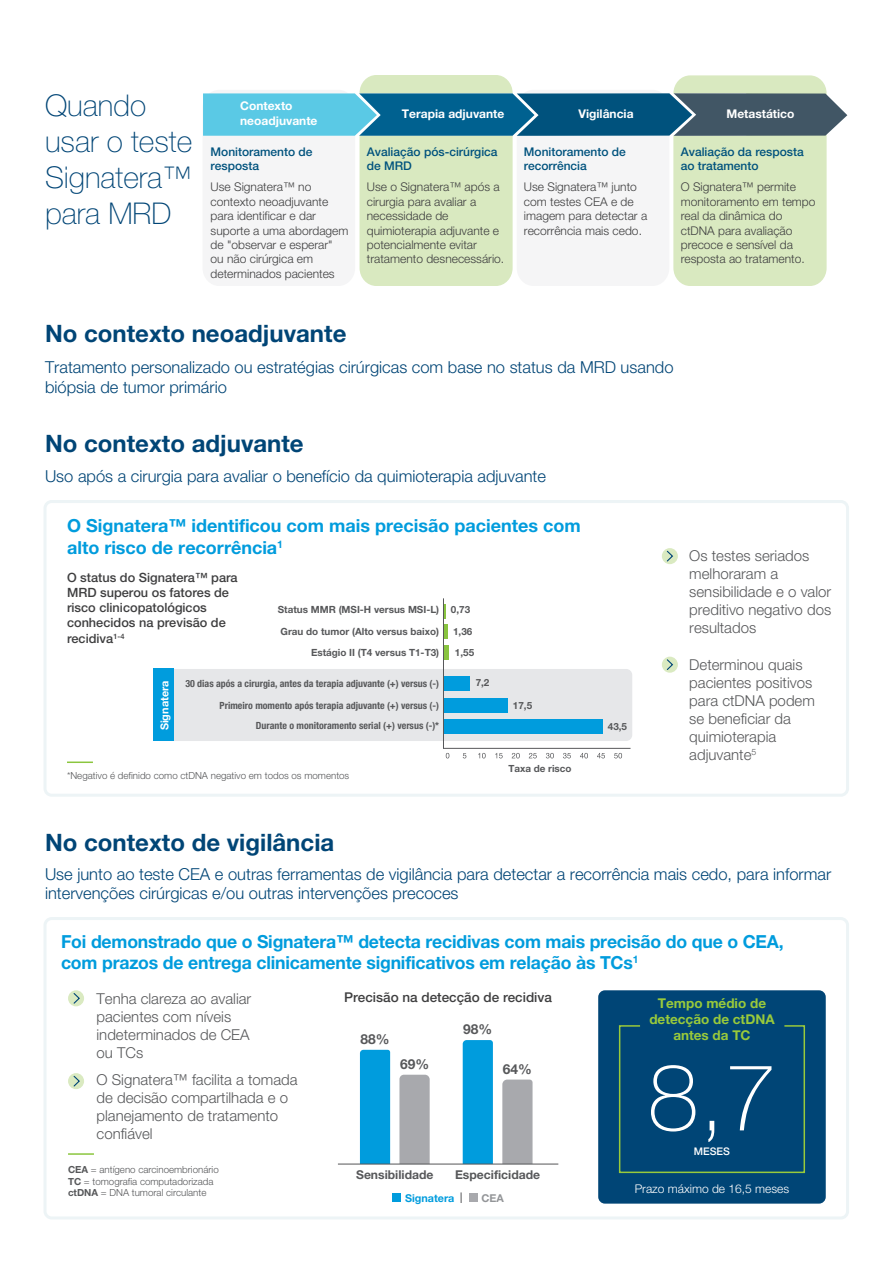
<style>
.page{position:relative;width:893px;height:1263px;background:#fff}
.page>*{position:absolute;margin:0;border:0;box-sizing:border-box;transform-origin:0 0}
.t1{font:100 93px "Helvetica Neue LT Pro";color:#fff}
.t2{font:100 30px/36px "Helvetica Neue LT Pro";color:#004576;text-align:justify}
.t3{font:700 24px "Helvetica Neue LT Pro";color:#004576}
.t4{font:700 18px/21.6px "Helvetica Neue LT Pro";letter-spacing:-.01em;color:#009cdd}
.t5{font:300 16.5px/19.8px "Helvetica Neue LT Pro";color:#004576}
.t6{font:300 15px/18px "Helvetica Neue LT Pro";color:#57585a}
.t7{font:700 13.8px "Helvetica Neue LT Pro";color:#57585a}
.t8{font:700 13.5px/16.2px "Helvetica Neue LT Pro";color:#99ca3b;text-align:center}
.t9{font:500 13.5px "Helvetica Neue LT Std";color:#3e3e3f}
.t10{font:500 12.75px/15.3px "Helvetica Neue LT Std";color:#3e3e3f}
.t11{font:700 12.15px "Helvetica Neue LT Pro";color:#57585a}
.t12{font:300 12px/14.4px "Helvetica Neue LT Pro";color:#3e3e3f}
.t13{font:500 12px/14.4px "Helvetica Neue LT Std";color:#00527d}
.t14{font:700 12px "Helvetica Neue LT Pro";color:#fff}
.t15{font:300 12px "Helvetica Neue LT Pro";color:#fff}
.t16{font:700 10.95px "Helvetica Neue LT Pro";color:#fff}
.t17{font:700 10.8px "Helvetica Neue LT Pro";color:#009cdd}
.t18{font:700 10.8px "Helvetica Neue LT Pro";color:#939598}
.t19{font:500 10.5px "Helvetica Neue LT Std";color:#fff}
.t20{font:700 condensed 9.9px/21px "Helvetica Neue LT Pro";color:#57585a;text-align:right}
.t21{font:700 9.9px/21.1px "Helvetica Neue LT Pro";color:#57585a;text-align:right}
.t22{font:300 9.75px/11.7px "Helvetica Neue LT Pro";color:#57585a}
.s1{font-weight:700}
</style>
<div class="page">
<div style="left:44px;top:500px;width:805px;height:297px;border:3px solid #edf4f6;border-radius:7px"></div>
<div style="left:662px;top:548px;width:16px;height:16px;background:#daeac1;border-radius:50%"></div>
<svg style="left:666px;top:550px;width:7px;height:12px"></svg>
<div style="left:662px;top:657px;width:16px;height:16px;background:#daeac1;border-radius:50%"></div>
<svg style="left:666px;top:659px;width:8px;height:11px"></svg>
<hr style="left:67px;top:761px;width:26px;height:2px;background:#8bc63e">
<div style="left:153px;top:669px;width:479px;height:72px;background:#e6e7e9;border-radius:6px"></div>
<svg style="left:443px;top:598px;width:188px;height:160px"></svg>
<div style="left:153px;top:669px;width:21px;height:72px;background:#009cdd"></div>
<div style="left:203px;top:90px;width:152px;height:196px;background:#f5f5f6;border-radius:17px"></div>
<div style="left:517px;top:90px;width:152px;height:196px;background:#f5f5f6;border-radius:17px"></div>
<div style="left:360px;top:75px;width:153px;height:211px;background:#d9e9c0;border-radius:17px"></div>
<div style="left:673px;top:75px;width:154px;height:211px;background:#d9e9c0;border-radius:17px"></div>
<svg style="left:203px;top:93px;width:644px;height:43px;background:#327c9c"></svg>
<div style="left:44px;top:917px;width:805px;height:302px;border:3px solid #edf4f6;border-radius:7px"></div>
<div style="left:68px;top:990px;width:16px;height:16px;background:#daeac1;border-radius:50%"></div>
<svg style="left:73px;top:993px;width:7px;height:11px"></svg>
<div style="left:68px;top:1073px;width:16px;height:16px;background:#daeac1;border-radius:50%"></div>
<svg style="left:73px;top:1075px;width:7px;height:12px"></svg>
<hr style="left:68px;top:1153px;width:26px;height:2px;background:#8bc63e">
<div style="left:598px;top:990px;width:228px;height:213px;background:#004576;border-radius:7px"></div>
<svg style="left:618px;top:1025px;width:187px;height:149px"></svg>
<div style="left:392px;top:1193px;width:9px;height:9px;background:#009cdd"></div>
<div style="left:469px;top:1193px;width:9px;height:9px;background:#a8a9ad"></div>
<div style="left:360px;top:1050px;width:30px;height:113px;background:#009cdd"></div>
<div style="left:399px;top:1075px;width:31px;height:88px;background:#a8a9ad"></div>
<div style="left:463px;top:1040px;width:30px;height:123px;background:#009cdd"></div>
<svg style="left:502px;top:1079px;width:31px;height:84px;background:#abacaf"></svg>
<hr style="left:338px;top:1163px;width:220px;height:1px;background:#57585a">
<h2 class="t2" style="left:45px;top:87px;width:103px">Quando</h2>
<h2 class="t2" style="left:45px;top:123px;width:149px">usar o teste Signatera™ para MRD</h2>
<p class="t14" style="left:240px;top:99px;width:54px">Contexto</p>
<p class="t14" style="left:240px;top:113px;width:79px">neoadjuvante</p>
<p class="t14" style="left:402px;top:107px;width:104px">Terapia adjuvante</p>
<p class="t14" style="left:578px;top:107px;width:57px">Vigilância</p>
<p class="t14" style="left:726px;top:107px;width:69px">Metastático</p>
<p class="t13" style="left:211px;top:144px;width:104px">Monitoramento de resposta</p>
<p class="t13" style="left:367px;top:144px;width:132px">Avaliação pós-cirúrgica de MRD</p>
<p class="t13" style="left:524px;top:144px;width:104px">Monitoramento de recorrência</p>
<p class="t13" style="left:681px;top:144px;width:124px">Avaliação da resposta ao tratamento</p>
<p class="t12" style="left:211px;top:180px;width:139px">Use Signatera™ no contexto neoadjuvante para identificar e dar suporte a uma abordagem de "observar e esperar" ou não cirúrgica em determinados pacientes</p>
<p class="t12" style="left:367px;top:180px;width:139px">Use o Signatera™ após a cirurgia para avaliar a necessidade de quimioterapia adjuvante e potencialmente evitar tratamento desnecessário.</p>
<p class="t12" style="left:524px;top:180px;width:125px">Use Signatera™ junto com testes CEA e de imagem para detectar a recorrência mais cedo.</p>
<p class="t12" style="left:681px;top:180px;width:136px">O Signatera™ permite monitoramento em tempo real da dinâmica do ctDNA para avaliação precoce e sensível da resposta ao tratamento.</p>
<h3 class="t3" style="left:45px;top:319px;width:303px">No contexto neoadjuvante</h3>
<h3 class="t5" style="left:45px;top:357px;width:630px">Tratamento personalizado ou estratégias cirúrgicas com base no status da MRD usando biópsia de tumor primário</h3>
<h3 class="t3" style="left:45px;top:429px;width:260px">No contexto adjuvante</h3>
<h3 class="t5" style="left:45px;top:466px;width:502px">Uso após a cirurgia para avaliar o benefício da quimioterapia adjuvante</h3>
<h3 class="t4" style="left:67px;top:515px;width:515px">O Signatera™ identificou com mais precisão pacientes com alto risco de recorrência<sup>1</sup></h3>
<p class="t10" style="left:67px;top:569px;width:172px">O status do Signatera™ para<br>MRD superou os fatores de risco clinicopatológicos conhecidos na previsão de recidiva<sup>1-4</sup></p>
<p class="t20" style="left:185px;top:673px;width:255px">30 dias após a cirurgia, antes da terapia adjuvante (+) versus (-)<br>Primeiro momento após terapia adjuvante (+) versus (-)<br>Durante o monitoramento serial (+) versus (-)*</p>
<p class="t21" style="left:278px;top:599px;width:163px">Status MMR (MSI-H versus MSI-L)<br>Grau do tumor (Alto versus baixo)<br>Estágio II (T4 versus T1-T3)</p>
<p class="t16" style="left:158px;top:730px;width:52px;rotate:-90deg">Signatera</p>
<p class="t21" style="left:451px;top:599px;width:21px">0,73</p>
<p class="t21" style="left:453px;top:620px;width:21px">1,36</p>
<p class="t21" style="left:455px;top:641px;width:21px">1,55</p>
<p class="t21" style="left:476px;top:672px;width:15px">7,2</p>
<p class="t22" style="left:67px;top:769px;width:284px">*Negativo é definido como ctDNA negativo em todos os momentos</p>
<p class="t21" style="left:513px;top:694px;width:21px">17,5</p>
<p class="t21" style="left:508px;top:757px;width:65px">Taxa de risco</p>
<p class="t21" style="left:608px;top:716px;width:21px">43,5</p>
<p class="t6" style="left:689px;top:546px;width:143px">Os testes seriados melhoraram a sensibilidade e o valor preditivo negativo dos resultados</p>
<p class="t6" style="left:689px;top:655px;width:127px">Determinou quais pacientes positivos para ctDNA podem se beneficiar da quimioterapia adjuvante<sup>5</sup></p>
<h3 class="t3" style="left:45px;top:828px;width:291px">No contexto de vigilância</h3>
<h3 class="t5" style="left:45px;top:863px;width:788px">Use junto ao teste CEA e outras ferramentas de vigilância para detectar a recorrência mais cedo, para informar intervenções cirúrgicas e/ou outras intervenções precoces</h3>
<h3 class="t4" style="left:61px;top:930px;width:724px">Foi demonstrado que o Signatera™ detecta recidivas com mais precisão do que o CEA, com prazos de entrega clinicamente significativos em relação às TCs<sup>1</sup></h3>
<p class="t6" style="left:97px;top:990px;width:156px">Tenha clareza ao avaliar pacientes com níveis indeterminados de CEA ou TCs</p>
<p class="t6" style="left:97px;top:1071px;width:203px">O Signatera™ facilita a tomada de decisão compartilhada e o planejamento de tratamento confiável</p>
<p class="t22" style="left:68px;top:1163px;width:152px"><span class="s1">CEA</span> = antígeno carcinoembrionário<br><span class="s1">TC</span> = tomografia computadorizada <span class="s1">ctDNA</span> = DNA tumoral circulante</p>
<p class="t9" style="left:344px;top:989px;width:209px">Precisão na detecção de recidiva</p>
<p class="t8" style="left:649px;top:995px;width:127px">Tempo médio de detecção de ctDNA antes da TC</p>
<p class="t7" style="left:463px;top:1020px;width:31px">98%</p>
<p class="t7" style="left:360px;top:1031px;width:31px">88%</p>
<p class="t7" style="left:400px;top:1055px;width:31px">69%</p>
<p class="t7" style="left:503px;top:1060px;width:31px">64%</p>
<h1 class="t1" style="left:647px;top:1044px;width:131px">8,7</h1>
<p class="t19" style="left:694px;top:1145px;width:38px">MESES</p>
<p class="t11" style="left:356px;top:1167px;width:79px">Sensibilidade</p>
<p class="t11" style="left:455px;top:1167px;width:87px">Especificidade</p>
<p class="t15" style="left:635px;top:1181px;width:156px">Prazo máximo de 16,5 meses</p>
<p class="t17" style="left:405px;top:1191px;width:51px">Signatera</p>
<p class="t18" style="left:482px;top:1191px;width:24px">CEA</p>
</div>
